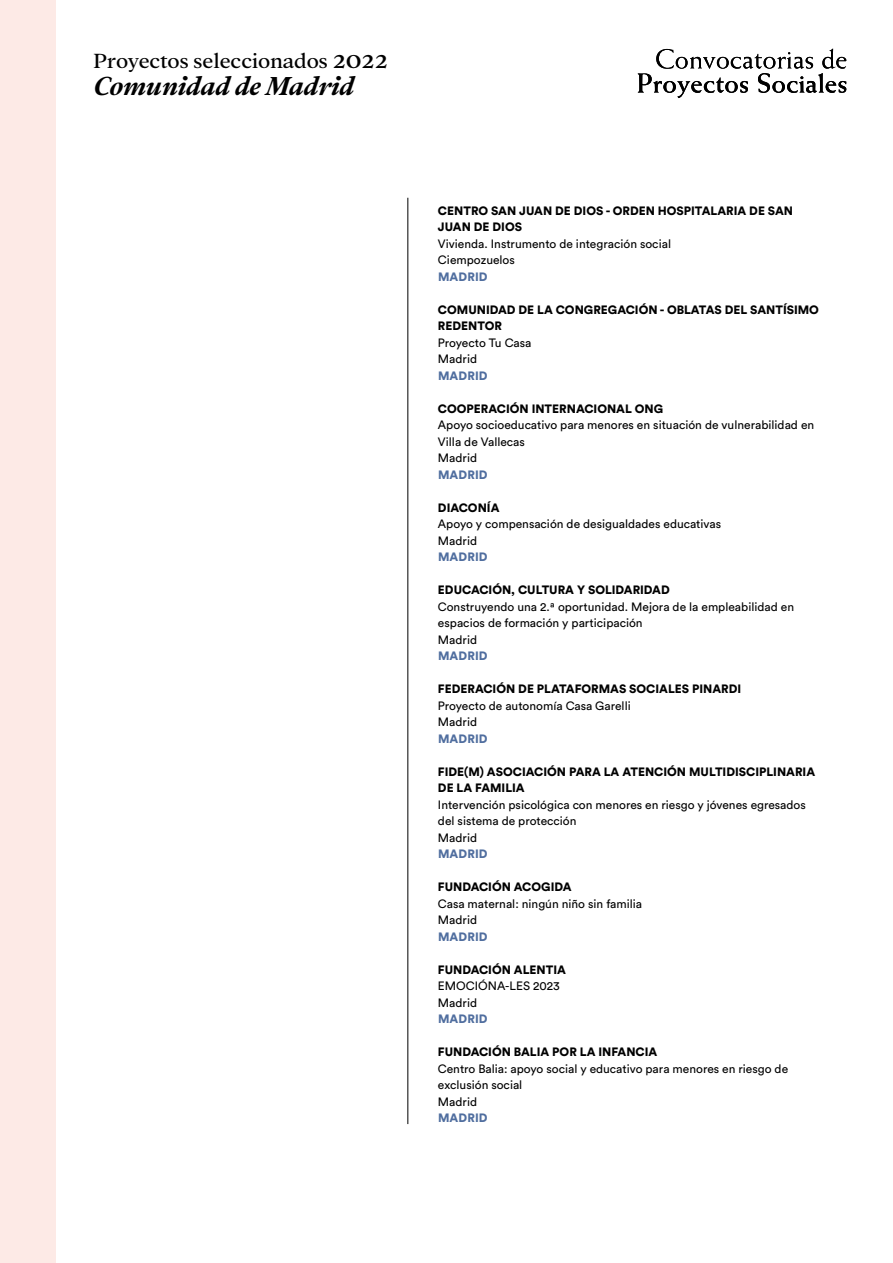
<style>
.page{position:relative;width:893px;height:1263px;background:#fff}
.page>*{position:absolute;margin:0;border:0;box-sizing:border-box;transform-origin:0 0}
.t1{font:italic 700 28.5px "Addington CF";letter-spacing:-.005em;color:#000}
.t2{font:22.5px "Addington CF";letter-spacing:-.005em;color:#000}
.t3{font:12px/16.5px "Circular Std";color:#000}
.t4{font:900 12px/16.5px "Circular Std";color:#000}
.t5{font:900 12px "Circular Std";letter-spacing:.01em;color:#506e9f}
.s1{font-size:29.25px}
</style>
<div class="page">
<svg style="left:638px;top:49px;width:208px;height:49px"></svg>
<hr style="left:407px;top:198px;width:1px;height:926px;background:#000">
<div style="left:0;top:0;width:55px;height:1263px;background:#fdeae6"></div>
<h2 class="t2" style="left:94px;top:48px;width:296px">Proyectos seleccionados <span class="s1">2022</span></h2>
<h1 class="t1" style="left:94px;top:69px;width:262px">Comunidad de Madrid</h1>
<p class="t4" style="left:438px;top:202px;width:357px">CENTRO SAN JUAN DE DIOS - ORDEN HOSPITALARIA DE SAN<br>JUAN DE DIOS</p>
<p class="t3" style="left:438px;top:235px;width:235px">Vivienda. Instrumento de integración social<br>Ciempozuelos</p>
<p class="t5" style="left:438px;top:268px;width:51px">MADRID</p>
<p class="t4" style="left:438px;top:301px;width:383px">COMUNIDAD DE LA CONGREGACIÓN - OBLATAS DEL SANTÍSIMO<br>REDENTOR</p>
<p class="t3" style="left:438px;top:334px;width:95px">Proyecto Tu Casa<br>Madrid</p>
<p class="t5" style="left:438px;top:367px;width:51px">MADRID</p>
<p class="t4" style="left:438px;top:400px;width:227px">COOPERACIÓN INTERNACIONAL ONG</p>
<p class="t3" style="left:438px;top:416px;width:378px">Apoyo socioeducativo para menores en situación de vulnerabilidad en<br>Villa de Vallecas<br>Madrid</p>
<p class="t5" style="left:438px;top:466px;width:51px">MADRID</p>
<p class="t4" style="left:438px;top:499px;width:63px">DIACONÍA</p>
<p class="t3" style="left:438px;top:515px;width:285px">Apoyo y compensación de desigualdades educativas<br>Madrid</p>
<p class="t5" style="left:438px;top:549px;width:51px">MADRID</p>
<p class="t4" style="left:438px;top:581px;width:233px">EDUCACIÓN, CULTURA Y SOLIDARIDAD</p>
<p class="t3" style="left:438px;top:598px;width:358px">Construyendo una 2.ª oportunidad. Mejora de la empleabilidad en espacios de formación y participación<br>Madrid</p>
<p class="t5" style="left:438px;top:648px;width:51px">MADRID</p>
<p class="t4" style="left:438px;top:680px;width:305px">FEDERACIÓN DE PLATAFORMAS SOCIALES PINARDI</p>
<p class="t3" style="left:438px;top:697px;width:194px">Proyecto de autonomía Casa Garelli<br>Madrid</p>
<p class="t5" style="left:438px;top:730px;width:51px">MADRID</p>
<p class="t4" style="left:438px;top:763px;width:379px">FIDE(M) ASOCIACIÓN PARA LA ATENCIÓN MULTIDISCIPLINARIA<br>DE LA FAMILIA</p>
<p class="t3" style="left:438px;top:796px;width:369px">Intervención psicológica con menores en riesgo y jóvenes egresados del sistema de protección<br>Madrid</p>
<p class="t5" style="left:438px;top:846px;width:51px">MADRID</p>
<p class="t4" style="left:438px;top:878px;width:135px">FUNDACIÓN ACOGIDA</p>
<p class="t3" style="left:438px;top:895px;width:206px">Casa maternal: ningún niño sin familia<br>Madrid</p>
<p class="t5" style="left:438px;top:928px;width:51px">MADRID</p>
<p class="t4" style="left:438px;top:961px;width:129px">FUNDACIÓN ALENTIA</p>
<p class="t3" style="left:438px;top:977px;width:123px">EMOCIÓNA-LES 2023<br>Madrid</p>
<p class="t5" style="left:438px;top:1011px;width:51px">MADRID</p>
<p class="t4" style="left:438px;top:1043px;width:221px">FUNDACIÓN BALIA POR LA INFANCIA</p>
<p class="t3" style="left:438px;top:1060px;width:352px">Centro Balia: apoyo social y educativo para menores en riesgo de exclusión social<br>Madrid</p>
<p class="t5" style="left:438px;top:1110px;width:51px">MADRID</p>
</div>
